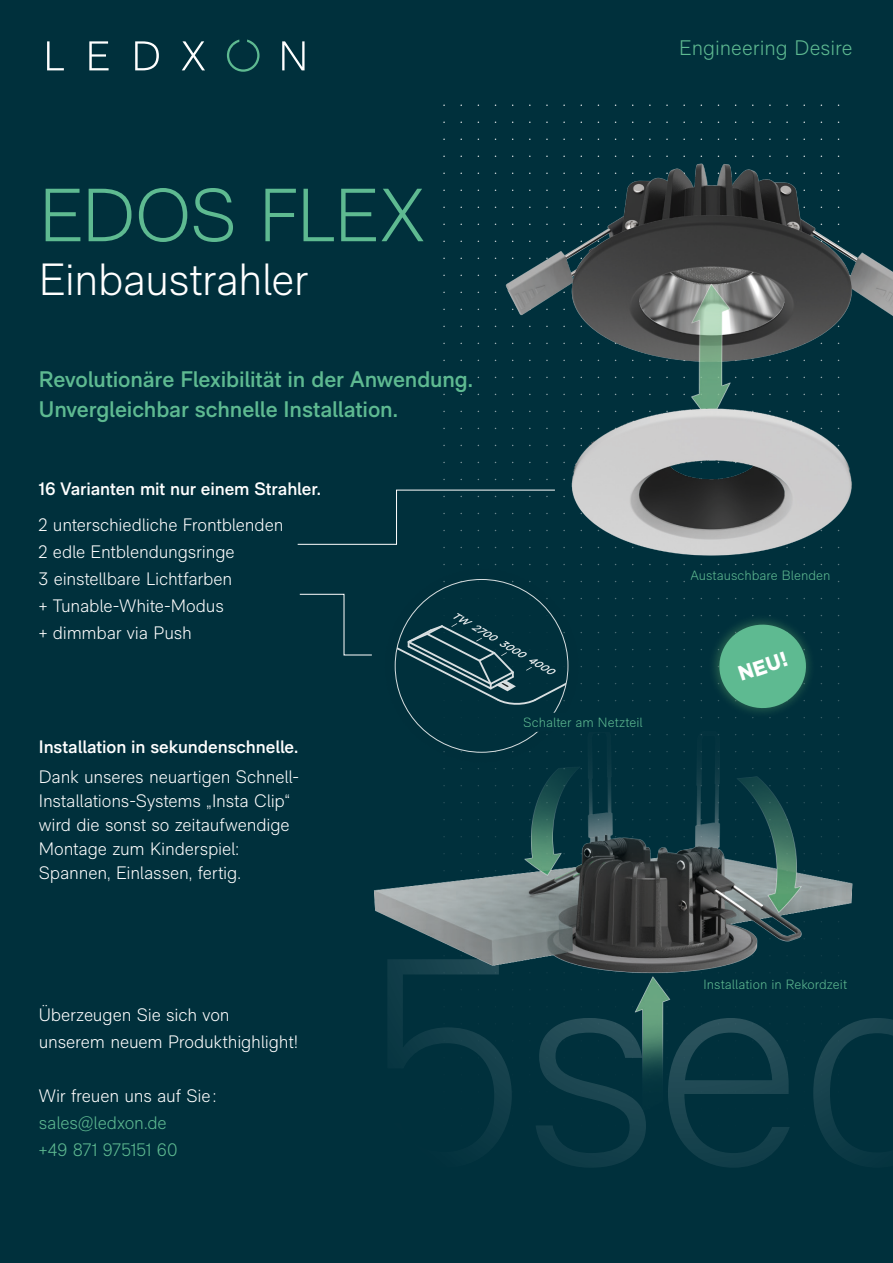
<style>
.page{position:relative;width:893px;height:1263px;background:#00303c}
.page>*{position:absolute;margin:0;border:0;box-sizing:border-box;transform-origin:0 0}
.t1{font:300 75px "RM Neue";letter-spacing:-.015em;color:#5eba91}
.t2{font:300 45px "RM Neue";letter-spacing:-.02em;color:#fff}
.t3{font:600 22.5px/30px "RM Neue";letter-spacing:-.005em;color:#5eba91}
.t4{font:300 21px "RM Neue";color:#5eba91}
.t5{font:900 21px "RM Neue";color:#fff}
.t6{font:300 18px/24px "RM Neue";letter-spacing:-.01em;color:#fff}
.t7{font:600 18px/36px "RM Neue";letter-spacing:-.005em;color:#fff}
.t8{font:300 18px/27px "RM Neue";letter-spacing:-.01em;color:#5eba91}
.t9{font:300 13.5px "RM Neue";letter-spacing:.005em;color:#5eba91}
.s1{font-weight:300}
.s2{color:#fff}
</style>
<div class="page">
<svg style="left:597px;top:564px;width:243px;height:1px"></svg>
<svg style="left:47px;top:41px;width:17px;height:29px"></svg>
<svg style="left:89px;top:41px;width:20px;height:29px"></svg>
<svg style="left:135px;top:41px;width:24px;height:29px"></svg>
<svg style="left:182px;top:41px;width:23px;height:29px"></svg>
<svg style="left:282px;top:41px;width:23px;height:29px"></svg>
<svg style="left:227px;top:40px;width:33px;height:32px"></svg>
<svg style="left:483px;top:1018px;width:410px;height:150px"></svg>
<img style="left:374px;top:752px;width:499px;height:363px">
<div style="left:379px;top:563px;width:205px;height:206px;background:#00303c"></div>
<img style="left:460px;top:104px;width:433px;height:274px">
<img style="left:667px;top:230px;width:87px;height:53px">
<img style="left:667px;top:283px;width:93px;height:110px">
<img style="left:460px;top:393px;width:392px;height:163px">
<svg style="left:297px;top:489px;width:555px;height:59px"></svg>
<svg style="left:299px;top:593px;width:73px;height:63px"></svg>
<div style="left:701px;top:977px;width:149px;height:14px;background:#00303c"></div>
<svg style="left:395px;top:579px;width:445px;height:173px"></svg>
<p class="t1" style="left:39px;top:171px;width:387px">EDOS FLEX</p>
<p class="t2" style="left:39px;top:253px;width:271px">Einbaustrahler</p>
<p class="t3" style="left:39px;top:364px;width:436px">Revolutionäre Flexibilität in der Anwendung.<br>Unvergleichbar schnelle Installation.</p>
<p class="t7" style="left:39px;top:470px;width:284px">16 Varianten mit nur einem Strahler.<br><span class="s1">2 unterschiedliche Frontblenden</span></p>
<p class="t6" style="left:39px;top:539px;width:197px">2 edle Entblendungsringe</p>
<p class="t6" style="left:39px;top:565px;width:195px;line-height:27px">3 einstellbare Lichtfarben + Tunable-White-Modus</p>
<p class="t6" style="left:39px;top:620px;width:155px">+ dimmbar via Push</p>
<p class="t7" style="left:39px;top:731px;width:262px;line-height:30px">Installation in sekundenschnelle.<br><span class="s1">Dank unseres neuartigen Schnell-</span></p>
<p class="t6" style="left:39px;top:788px;width:253px">Installations-Systems „Insta Clip“ wird die sonst so zeitaufwendige<br>Montage zum Kinderspiel:<br>Spannen, Einlassen, fertig.</p>
<p class="t6" style="left:39px;top:1001px;width:261px;line-height:27px">Überzeugen Sie sich von unserem neuem Produkthighlight!</p>
<p class="t8" style="left:39px;top:1082px;width:179px"><span class="s2">Wir freuen uns auf Sie: </span>sales@ledxon.de<br>+49 871 975151 60</p>
<p class="t4" style="left:679px;top:35px;width:175px">Engineering Desire</p>
<p class="t9" style="left:523px;top:715px;width:121px">Schalter am Netzteil</p>
<p class="t9" style="left:690px;top:567px;width:142px">Austauschbare Blenden</p>
<p class="t5" style="left:734px;top:662px;width:52px;rotate:-19deg">NEU!</p>
<p class="t9" style="left:704px;top:976px;width:145px">Installation in Rekordzeit</p>
</div>
